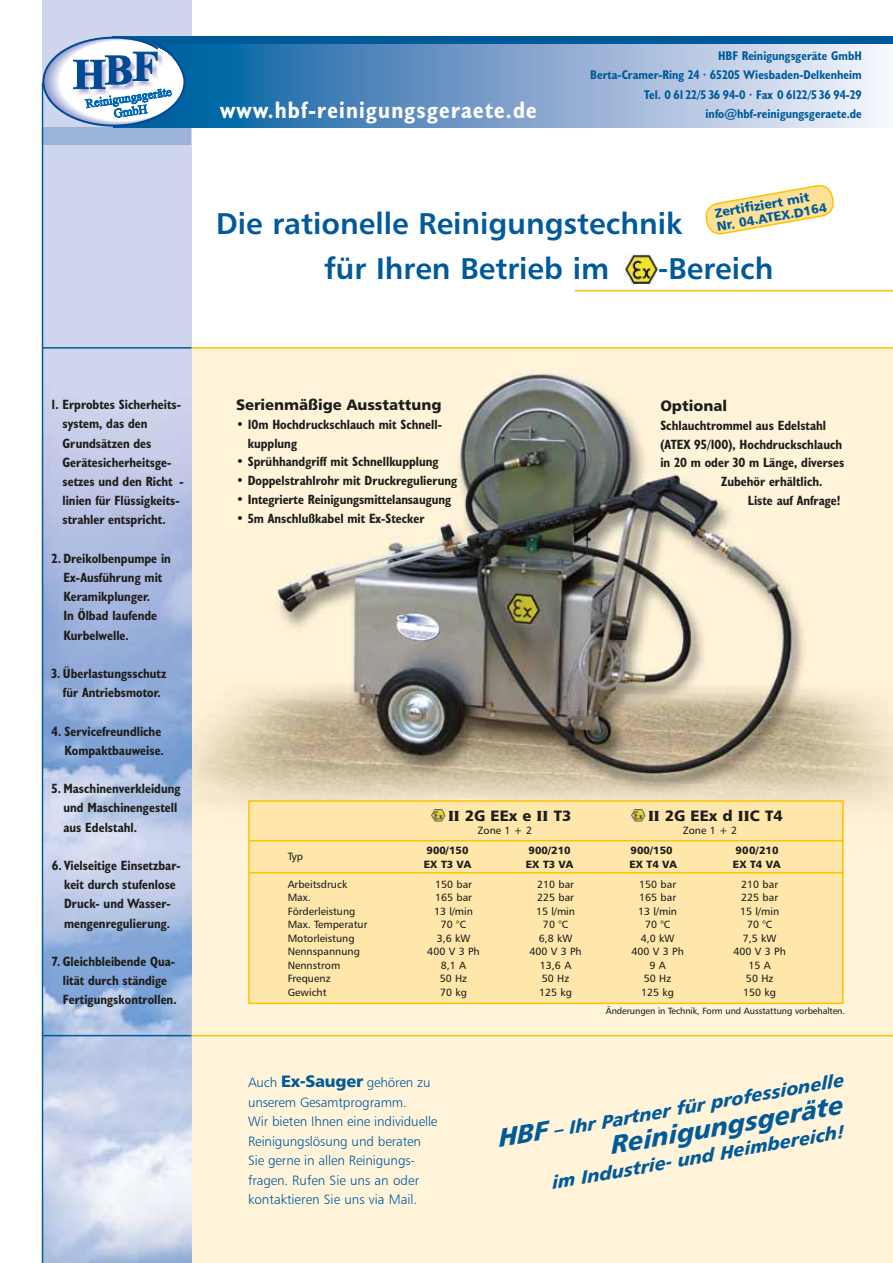
<style>
.page{position:relative;width:893px;height:1263px;background:#fff}
.page>*{position:absolute;margin:0;border:0;box-sizing:border-box;transform-origin:0 0}
.t1{font:30px/45px "Humanist 777 BT Bold B";color:#005a9a}
.t2{font:italic 25.5px "Humanist 777 BT Black Italic B";color:#005a9a}
.t3{font:700 condensed 24px "Humanist 521 BT";letter-spacing:.05em;color:#fff}
.t4{font:italic 18.3px "Humanist 777 BT Black Italic B";color:#005a9a}
.t5{font:15px "Humanist 777 BT Black B";color:#1d1d1b}
.t6{font:700 condensed 13.5px/19.2px "Humanist 521 BT";color:#1d1d1b}
.t7{font:13.5px/19.5px "Humanist 777 BT Light B";letter-spacing:-.01em;color:#005a9a}
.t8{font:700 condensed 12.75px/19.5px "Humanist 521 BT";color:#005a9a;text-align:right}
.t9{font:12.75px/13.5px "Humanist 777 BT Black B";color:#005a9a}
.t10{font:10.5px "Humanist 777 BT Roman B";color:#1d1d1b}
.t11{font:10.5px "Humanist 777 BT Black B";color:#1d1d1b}
.t12{font:9px "Humanist 777 BT Roman B";letter-spacing:-.01em;color:#1d1d1b}
.s1{font-family:"Benguiat IT Cby BT";font-weight:700}
.s2{font-family:"Humanist 777 BT Black B";font-size:16.5px}
.s3{font-size:25.5px}
</style>
<div class="page">
<img style="left:191px;top:349px;width:702px;height:914px">
<img style="left:624px;top:253px;width:34px;height:31px">
<img style="left:43px;top:0;width:148px;height:1263px">
<div style="left:43px;top:127px;width:148px;height:17px;background:#9bb3d6"></div>
<hr style="left:42px;top:82px;width:1px;height:1181px;background:#005a9a">
<svg style="left:186px;top:44px;width:697px;height:83px;background:#81a8ce"></svg>
<div style="left:112px;top:37px;width:781px;height:7px;background:#005a9a"></div>
<div style="left:248px;top:800px;width:596px;height:204px;background:#ffe7ac;border:2px solid #fdc300"></div>
<svg style="left:41px;top:36px;width:145px;height:92px"></svg>
<hr style="left:575px;top:290px;width:318px;height:1px;background:#fdc300">
<hr style="left:190px;top:347px;width:703px;height:2px;background:#fdc300">
<hr style="left:43px;top:347px;width:148px;height:2px;background:#005a9a">
<hr style="left:190px;top:1035px;width:703px;height:1px;background:#fdc300">
<hr style="left:43px;top:1035px;width:148px;height:1px;background:#005a9a">
<svg style="left:705px;top:185px;width:129px;height:50px"></svg>
<hr style="left:249px;top:872px;width:594px;height:1px;background:#fdc300">
<hr style="left:249px;top:840px;width:594px;height:1px;background:#fdc300">
<img style="left:430px;top:808px;width:16px;height:13px">
<img style="left:631px;top:808px;width:15px;height:13px">
<h3 class="t3" style="left:220px;top:95px;width:318px">www.hbf-reinigungsgeraete.de</h3>
<p class="t8" style="left:590px;top:45px;width:273px">HBF Reinigungsgeräte GmbH<br>Berta-Cramer-Ring 24 · 65205 Wiesbaden-Delkenheim Tel. 0 61 22/5 36 94-0 · Fax 0 6122/5 36 94-29 info@hbf-reinigungsgeraete.de</p>
<p class="t9" style="left:713px;top:206px;width:113px;rotate:-10deg">Zertifiziert mit<br>Nr. 04.ATEX.D164</p>
<h1 class="t1" style="left:324px;top:200px;width:360px;text-indent:-108px">Die rationelle Reinigungstechnik für Ihren Betrieb im</h1>
<h1 class="t1" style="left:658px;top:245px;width:117px">-Bereich</h1>
<p class="t6" style="left:63px;top:395px;width:123px;text-indent:-11px">1. Erprobtes Sicherheits&shy;system, das den<br>Grundsätzen des<br>Gerätesicherheitsge&shy;setzes und den Richt - linien für Flüssigkeits&shy;strahler entspricht.</p>
<p class="t6" style="left:63px;top:548px;width:109px;text-indent:-12px">2. Dreikolbenpumpe in<br>Ex-Ausführung mit<br>Keramikplunger.<br>In Ölbad laufende<br>Kurbelwelle.</p>
<p class="t6" style="left:52px;top:663px;width:116px;text-align:center">3. Überlastungsschutz für Antriebsmotor.</p>
<p class="t6" style="left:52px;top:721px;width:114px;text-align:right">4. Servicefreundliche<br>Kompaktbauweise.</p>
<p class="t6" style="left:63px;top:779px;width:119px;text-indent:-12px">5. Maschinenverkleidung und Maschinengestell aus Edelstahl.</p>
<p class="t6" style="left:52px;top:855px;width:130px;text-align:center">6. Vielseitige Einsetzbar&shy;keit durch stufenlose<br>Druck- und Wasser&shy;mengenregulierung.</p>
<p class="t6" style="left:63px;top:951px;width:115px;text-indent:-11px">7. Gleichbleibende Qua&shy;lität durch ständige<br>Fertigungskontrollen.</p>
<p class="t5" style="left:236px;top:395px;width:207px">Serienmäßige Ausstattung</p>
<p class="t6" style="left:248px;top:415px;width:196px;line-height:18.8px;text-indent:-12px">• 10m Hochdruckschlauch mit Schnell&shy;kupplung</p>
<p class="t6" style="left:236px;top:452px;width:204px">• Sprühhandgriff mit Schnellkupplung</p>
<p class="t6" style="left:236px;top:471px;width:223px">• Doppelstrahlrohr mit Druckregulierung</p>
<p class="t6" style="left:236px;top:489px;width:217px">• Integrierte Reinigungsmittelansaugung</p>
<p class="t6" style="left:236px;top:508px;width:190px">• 5m Anschlußkabel mit Ex-Stecker</p>
<p class="t5" style="left:660px;top:396px;width:68px">Optional</p>
<p class="t6" style="left:660px;top:415px;width:167px">Schlauchtrommel aus Edelstahl</p>
<p class="t6" style="left:660px;top:434px;width:183px">(ATEX 95/100), Hochdruckschlauch</p>
<p class="t6" style="left:660px;top:453px;width:185px">in 20 m oder 30 m Länge, diverses</p>
<p class="t6" style="left:721px;top:472px;width:103px">Zubehör erhältlich.</p>
<p class="t6" style="left:748px;top:490px;width:94px">Liste auf Anfrage!</p>
<p class="t10" style="left:288px;top:850px;width:17px">Typ</p>
<p class="t5" style="left:448px;top:806px;width:125px"><span class="s1">II</span> 2G EEx e <span class="s1">II</span> T3</p>
<p class="t5" style="left:648px;top:806px;width:136px"><span class="s1">II</span> 2G EEx d <span class="s1">II</span>C T4</p>
<p class="t10" style="left:478px;top:824px;width:56px">Zone 1 + 2</p>
<p class="t10" style="left:683px;top:824px;width:56px">Zone 1 + 2</p>
<p class="t11" style="left:427px;top:844px;width:44px">900/150</p>
<p class="t11" style="left:529px;top:844px;width:44px">900/210</p>
<p class="t11" style="left:631px;top:844px;width:44px">900/150</p>
<p class="t11" style="left:735px;top:844px;width:45px">900/210</p>
<p class="t11" style="left:424px;top:857px;width:49px">EX T3 VA</p>
<p class="t11" style="left:526px;top:857px;width:49px">EX T3 VA</p>
<p class="t11" style="left:629px;top:857px;width:49px">EX T4 VA</p>
<p class="t11" style="left:733px;top:857px;width:49px">EX T4 VA</p>
<p class="t10" style="left:288px;top:877px;width:61px">Arbeitsdruck</p>
<p class="t10" style="left:435px;top:877px;width:38px">150 bar</p>
<p class="t10" style="left:537px;top:877px;width:38px">210 bar</p>
<p class="t10" style="left:639px;top:877px;width:38px">150 bar</p>
<p class="t10" style="left:741px;top:877px;width:38px">210 bar</p>
<p class="t10" style="left:288px;top:891px;width:25px">Max.</p>
<p class="t10" style="left:435px;top:891px;width:38px">165 bar</p>
<p class="t10" style="left:537px;top:891px;width:38px">225 bar</p>
<p class="t10" style="left:639px;top:891px;width:38px">165 bar</p>
<p class="t10" style="left:741px;top:891px;width:38px">225 bar</p>
<p class="t10" style="left:288px;top:904px;width:69px">Förderleistung</p>
<p class="t10" style="left:434px;top:904px;width:40px">13 l/min</p>
<p class="t10" style="left:536px;top:904px;width:40px">15 l/min</p>
<p class="t10" style="left:638px;top:904px;width:40px">13 l/min</p>
<p class="t10" style="left:740px;top:904px;width:40px">15 l/min</p>
<p class="t10" style="left:288px;top:918px;width:81px">Max. Temperatur</p>
<p class="t10" style="left:441px;top:918px;width:27px">70 °C</p>
<p class="t10" style="left:543px;top:918px;width:27px">70 °C</p>
<p class="t10" style="left:645px;top:918px;width:27px">70 °C</p>
<p class="t10" style="left:747px;top:918px;width:27px">70 °C</p>
<p class="t10" style="left:288px;top:931px;width:69px">Motorleistung</p>
<p class="t10" style="left:437px;top:931px;width:35px">3,6 kW</p>
<p class="t10" style="left:539px;top:931px;width:35px">6,8 kW</p>
<p class="t10" style="left:641px;top:931px;width:35px">4,0 kW</p>
<p class="t10" style="left:743px;top:931px;width:35px">7,5 kW</p>
<p class="t10" style="left:288px;top:945px;width:74px">Nennspannung</p>
<p class="t10" style="left:427px;top:945px;width:54px">400 V 3 Ph</p>
<p class="t10" style="left:529px;top:945px;width:54px">400 V 3 Ph</p>
<p class="t10" style="left:631px;top:945px;width:54px">400 V 3 Ph</p>
<p class="t10" style="left:733px;top:945px;width:54px">400 V 3 Ph</p>
<p class="t10" style="left:288px;top:958px;width:54px">Nennstrom</p>
<p class="t10" style="left:441px;top:958px;width:27px">8,1 A</p>
<p class="t10" style="left:540px;top:958px;width:33px">13,6 A</p>
<p class="t10" style="left:649px;top:958px;width:18px">9 A</p>
<p class="t10" style="left:748px;top:958px;width:24px">15 A</p>
<p class="t10" style="left:288px;top:972px;width:44px">Frequenz</p>
<p class="t10" style="left:440px;top:972px;width:29px">50 Hz</p>
<p class="t10" style="left:542px;top:972px;width:29px">50 Hz</p>
<p class="t10" style="left:644px;top:972px;width:29px">50 Hz</p>
<p class="t10" style="left:746px;top:972px;width:29px">50 Hz</p>
<p class="t10" style="left:288px;top:985px;width:40px">Gewicht</p>
<p class="t10" style="left:440px;top:985px;width:28px">70 kg</p>
<p class="t10" style="left:539px;top:985px;width:34px">125 kg</p>
<p class="t10" style="left:641px;top:985px;width:34px">125 kg</p>
<p class="t10" style="left:743px;top:985px;width:34px">150 kg</p>
<p class="t7" style="left:248px;top:1072px;width:191px">Auch <span class="s2">Ex-Sauger</span> gehören zu unserem Gesamtprogramm.<br>Wir bieten Ihnen eine individuelle<br>Reinigungslösung und beraten<br>Sie gerne in allen Reinigungs&shy;fragen. Rufen Sie uns an oder kontaktieren Sie uns via Mail.</p>
<p class="t12" style="left:606px;top:1005px;width:241px">Änderungen in Technik, Form und Ausstattung vorbehalten.</p>
<h3 class="t4" style="left:496px;top:1129px;width:352px;rotate:-10deg"><span class="s3">HBF</span> – Ihr Partner für professionelle</h3>
<h2 class="t2" style="left:607px;top:1129px;width:237px;rotate:-10deg">Reinigungsgeräte</h2>
<h3 class="t4" style="left:549px;top:1171px;width:299px;rotate:-10deg">im Industrie- und Heimbereich!</h3>
</div>
